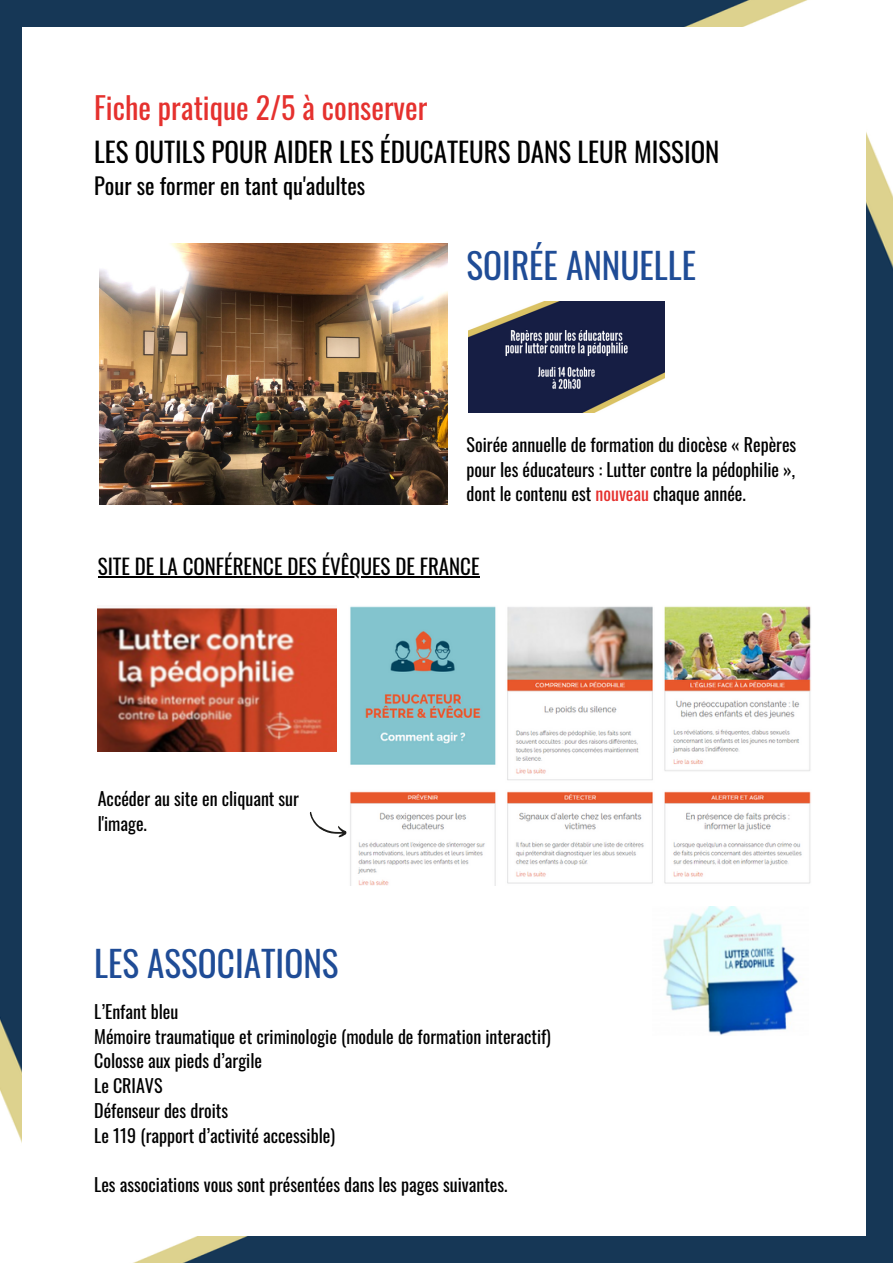
<style>
.page{position:relative;width:893px;height:1264px;background:#fff}
.page>*{position:absolute;margin:0;border:0;box-sizing:border-box;transform-origin:0 0}
.t1{font:35.25px "Oswald";color:#1f4c96}
.t2{font:30px "Oswald";color:#e5312e}
.t3{font:27px "Oswald";color:#000}
.t4{font:22.5px "Oswald";color:#000}
.t5{font:21px "Oswald";color:#000}
.t6{font:18px/24.8px "Oswald";color:#000}
.s1{color:#e5312e}
</style>
<div class="page">
<img style="left:22px;top:0;width:786px;height:27px">
<img style="left:0;top:0;width:22px;height:1143px">
<img style="left:866px;top:132px;width:26px;height:1104px">
<img style="left:135px;top:1236px;width:757px;height:26px">
<img style="left:98px;top:608px;width:238px;height:144px">
<img style="left:350px;top:606px;width:461px;height:279px">
<svg style="left:309px;top:811px;width:38px;height:27px"></svg>
<img style="left:663px;top:906px;width:141px;height:129px">
<img style="left:99px;top:244px;width:349px;height:261px">
<img style="left:468px;top:302px;width:196px;height:110px">
<hr style="left:98px;top:576px;width:381px;height:1px;background:#000">
<h2 class="t2" style="left:94px;top:84px;width:335px">Fiche pratique 2/5 à conserver</h2>
<h3 class="t3" style="left:94px;top:131px;width:626px">LES OUTILS POUR AIDER LES ÉDUCATEURS DANS LEUR MISSION</h3>
<p class="t4" style="left:94px;top:168px;width:272px">Pour se former en tant qu'adultes</p>
<h1 class="t1" style="left:466px;top:238px;width:231px">SOIRÉE ANNUELLE</h1>
<p class="t6" style="left:466px;top:431px;width:331px;text-align:justify">Soirée annuelle de formation du diocèse « Repères pour les éducateurs : Lutter contre la pédophilie », dont le contenu est <span class="s1">nouveau</span> chaque année.</p>
<p class="t5" style="left:98px;top:550px;width:383px">SITE DE LA CONFÉRENCE DES ÉVÊQUES DE FRANCE</p>
<p class="t6" style="left:98px;top:785px;width:203px">Accéder au site en cliquant sur l'image.</p>
<h1 class="t1" style="left:94px;top:936px;width:246px">LES ASSOCIATIONS</h1>
<p class="t6" style="left:94px;top:998px;width:458px">L’Enfant bleu<br>Mémoire traumatique et criminologie (module de formation interactif)<br>Colosse aux pieds d’argile<br>Le CRIAVS<br>Défenseur des droits<br>Le 119 (rapport d’activité accessible)</p>
<p class="t6" style="left:94px;top:1171px;width:415px">Les associations vous sont présentées dans les pages suivantes.</p>
</div>
